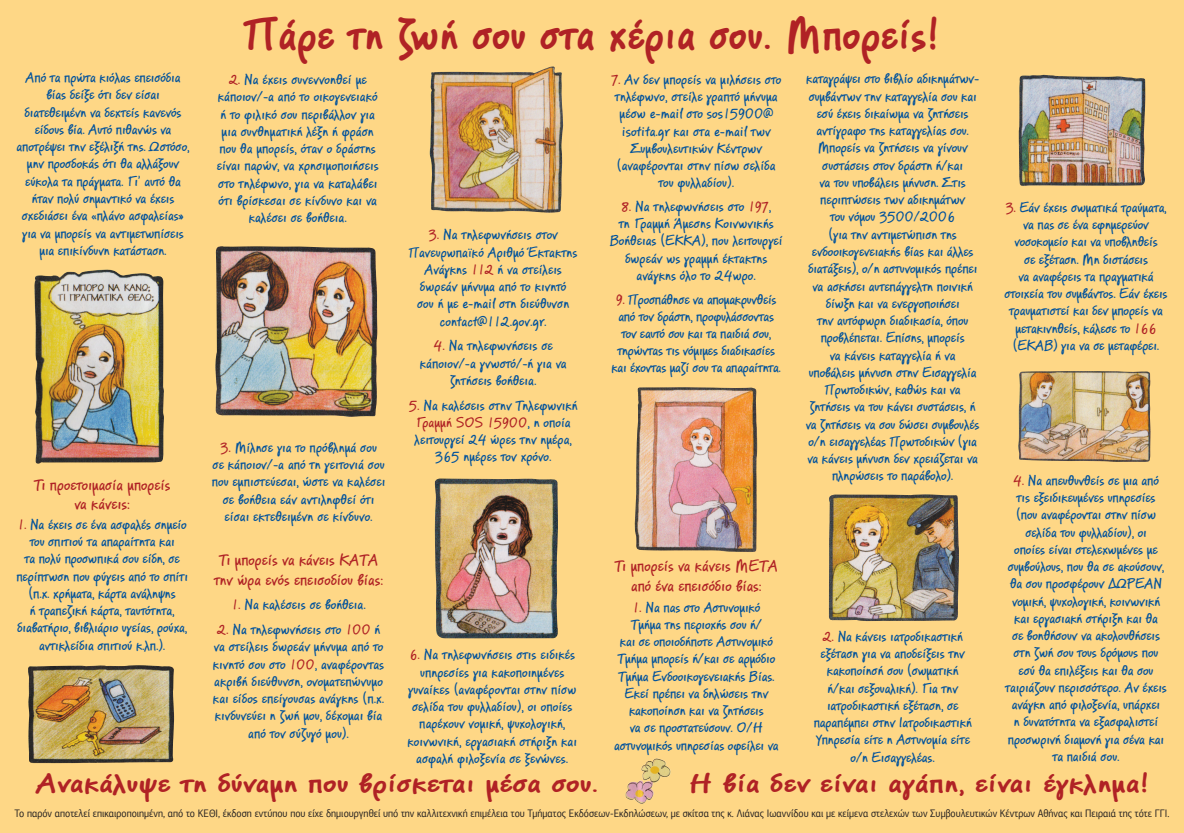
<style>
.page{position:relative;width:1184px;height:833px;background:#fff}
.page>*{position:absolute;margin:0;border:0;box-sizing:border-box;transform-origin:0 0}
.t1{font:700 45px "PF Reminder Pro";color:#b02225}
.t2{font:700 27.5px "PF Reminder Pro";color:#b02225;scale:1.22 1}
.t3{font:500 16.25px/19.5px "PF Reminder Pro";color:#b02225;text-align:center}
.t4{font:500 14.38px/17.2px "PF Reminder Pro";letter-spacing:-.01em;color:#01529c;text-align:center}
.t5{font:10.88px "PF Agora Sans Pro";color:#231f20;scale:.9 1}
.s1{color:#b02225}
</style>
<div class="page">
<div style="left:0;top:0;width:1183px;height:833px;background:#fed786"></div>
<img style="left:34px;top:269px;width:130px;height:195px">
<img style="left:28px;top:665px;width:146px;height:98px">
<img style="left:215px;top:246px;width:162px;height:171px">
<img style="left:434px;top:478px;width:124px;height:160px">
<img style="left:634px;top:387px;width:123px;height:165px">
<img style="left:828px;top:494px;width:131px;height:127px">
<img style="left:1018px;top:75px;width:127px;height:111px">
<img style="left:625px;top:758px;width:46px;height:46px">
<img style="left:1018px;top:371px;width:132px;height:91px">
<img style="left:429px;top:66px;width:134px;height:147px">
<p class="t4" style="left:17px;top:70px;width:174px">Από τα πρώτα κιόλας επεισόδια βίας δείξε ότι δεν είσαι διατεθειμένη να δεχτείς κανενός είδους βία. Αυτό πιθανώς να αποτρέψει την εξέλιξή της. Ωστόσο, μην προσδοκάς ότι θα αλλάξουν εύκολα τα πράγματα. Γι’ αυτό θα ήταν πολύ σημαντικό να έχεις σχεδιάσει ένα «πλάνο ασφαλείας» για να μπορείς να αντιμετωπίσεις μια επικίνδυνη κατάσταση.</p>
<p class="t3" style="left:34px;top:475px;width:138px">Τι προετοιμασία μπορείς να κάνεις:</p>
<p class="t4" style="left:16px;top:516px;width:173px"><span class="s1">1.</span> Να έχεις σε ένα ασφαλές σημείο του σπιτιού τα απαραίτητα και<br>τα πολύ προσωπικά σου είδη, σε περίπτωση που φύγεις από το σπίτι (π.χ. χρήματα, κάρτα ανάληψης<br>ή τραπεζική κάρτα, ταυτότητα, διαβατήριο, βιβλιάριο υγείας, ρούχα, αντικλείδια σπιτιού κ.λπ.).</p>
<p class="t1" style="left:246px;top:6px;width:694px">Πάρε τη ζωή σου στα χέρια σου. Μπορείς!</p>
<p class="t4" style="left:217px;top:72px;width:163px"><span class="s1">2.</span> Να έχεις συνεννοηθεί με κάποιον/-α από το οικογενειακό ή το φιλικό σου περιβάλλον για μια συνθηματική λέξη ή φράση που θα μπορείς, όταν ο δράστης είναι παρών, να χρησιμοποιήσεις στο τηλέφωνο, για να καταλάβει ότι βρίσκεσαι σε κίνδυνο και να καλέσει σε βοήθεια.</p>
<p class="t4" style="left:212px;top:439px;width:175px"><span class="s1">3.</span> Μίλησε για το πρόβλημά σου<br>σε κάποιον/-α από τη γειτονιά σου που εμπιστεύεσαι, ώστε να καλέσει σε βοήθεια εάν αντιληφθεί ότι είσαι εκτεθειμένη σε κίνδυνο.</p>
<p class="t3" style="left:214px;top:551px;width:171px;text-align:left">Τι μπορείς να κάνεις ΚΑΤΑ την ώρα ενός επεισοδίου βίας:</p>
<p class="t4" style="left:231px;top:597px;width:136px"><span class="s1">1.</span> Να καλέσεις σε βοήθεια.</p>
<p class="t4" style="left:213px;top:622px;width:173px"><span class="s1">2.</span> Να τηλεφωνήσεις στο <span class="s1">100</span> ή να στείλεις δωρεάν μήνυμα από το κινητό σου στο <span class="s1">100</span>, αναφέροντας ακριβή διεύθυνση, ονοματεπώνυμο και είδος επείγουσας ανάγκης (π.χ. κινδυνεύει η ζωή μου, δέχομαι βία από τον σύζυγό μου).</p>
<p class="t4" style="left:409px;top:227px;width:170px"><span class="s1">3.</span> Να τηλεφωνήσεις στον<br>Πανευρωπαϊκό Αριθμό Έκτακτης<br>Ανάγκης <span class="s1">112</span> ή να στείλεις δωρεάν μήνυμα από το κινητό<br>σου ή με e-mail στη διεύθυνση contact@112.gov.gr.</p>
<p class="t4" style="left:420px;top:338px;width:148px"><span class="s1">4.</span> Να τηλεφωνήσεις σε κάποιον/-α γνωστό/-ή για να ζητήσεις βοήθεια.</p>
<p class="t4" style="left:409px;top:397px;width:170px"><span class="s1">5.</span> Να καλέσεις στην Τηλεφωνική<br><span class="s1">Γραμμή SOS 15900</span>, η οποία λειτουργεί 24 ώρες την ημέρα,<br>365 ημέρες τον χρόνο.</p>
<p class="t4" style="left:407px;top:647px;width:171px"><span class="s1">6.</span> Να τηλεφωνήσεις στις ειδικές υπηρεσίες για κακοποιημένες γυναίκες (αναφέρονται στην πίσω σελίδα του φυλλαδίου), οι οποίες παρέχουν νομική, ψυχολογική, κοινωνική, εργασιακή στήριξη και ασφαλή φιλοξενία σε ξενώνες.</p>
<p class="t4" style="left:611px;top:72px;width:172px"><span class="s1">7.</span> Αν δεν μπορείς να μιλήσεις στο τηλέφωνο, στείλε γραπτό μήνυμα μέσω e-mail στο sos15900@ isotita.gr και στα e-mail των<br>Συμβουλευτικών Κέντρων (αναφέρονται στην πίσω σελίδα του φυλλαδίου).</p>
<p class="t4" style="left:609px;top:199px;width:174px"><span class="s1">8.</span> Να τηλεφωνήσεις στο <span class="s1">197</span>,<br>τη Γραμμή Άμεσης Κοινωνικής<br>Βοήθειας (ΕΚΚΑ), που λειτουργεί δωρεάν ως γραμμή έκτακτης ανάγκης όλο το 24ωρο.</p>
<p class="t4" style="left:611px;top:291px;width:171px"><span class="s1">9.</span> Προσπάθησε να απομακρυνθείς από τον δράστη, προφυλάσσοντας τον εαυτό σου και τα παιδιά σου, τηρώντας τις νόμιμες διαδικασίες και έχοντας μαζί σου τα απαραίτητα.</p>
<p class="t4" style="left:805px;top:71px;width:175px">καταγράψει στο βιβλίο αδικημάτων&shy;συμβάντων την καταγγελία σου και εσύ έχεις δικαίωμα να ζητήσεις αντίγραφο της καταγγελίας σου.<br>Μπορείς να ζητήσεις να γίνουν συστάσεις στον δράστη ή/και<br>να του υποβάλεις μήνυση. Στις περιπτώσεις των αδικημάτων<br>του νόμου 3500/2006<br>(για την αντιμετώπιση της ενδοοικογενειακής βίας και άλλες διατάξεις), ο/η αστυνομικός πρέπει να ασκήσει αυτεπάγγελτη ποινική δίωξη και να ενεργοποιήσει<br>την αυτόφωρη διαδικασία, όπου προβλέπεται. Επίσης, μπορείς<br>να κάνεις καταγγελία ή να υποβάλεις μήνυση στην Εισαγγελία<br>Πρωτοδικών, καθώς και να ζητήσεις να του κάνει συστάσεις, ή να ζητήσεις να σου δώσει συμβουλές ο/η εισαγγελέας Πρωτοδικών (για να κάνεις μήνυση δεν χρειάζεται να πληρώσεις το παράβολο).</p>
<p class="t3" style="left:614px;top:557px;width:165px">Τι μπορείς να κάνεις ΜΕΤΑ από ένα επεισόδιο βίας:</p>
<p class="t4" style="left:614px;top:599px;width:166px"><span class="s1">1.</span> Να πας στο Αστυνομικό<br>Τμήμα της περιοχής σου ή/<br>και σε οποιοδήποτε Αστυνομικό<br>Τμήμα μπορείς ή/και σε αρμόδιο<br>Τμήμα Ενδοοικογενειακής Βίας.<br>Εκεί πρέπει να δηλώσεις την κακοποίηση και να ζητήσεις<br>να σε προστατεύσουν. Ο/Η αστυνομικός υπηρεσίας οφείλει να</p>
<p class="t4" style="left:813px;top:628px;width:160px"><span class="s1">2.</span> Να κάνεις ιατροδικαστική εξέταση για να αποδείξεις την κακοποίησή σου (σωματική ή/και σεξουαλική). Για την ιατροδικαστική εξέταση, σε παραπέμπει στην Ιατροδικαστική<br>Υπηρεσία είτε η Αστυνομία είτε ο/η Εισαγγελέας.</p>
<p class="t4" style="left:1004px;top:199px;width:164px"><span class="s1">3.</span> Εάν έχεις σωματικά τραύματα, να πας σε ένα εφημερεύον νοσοκομείο και να υποβληθείς<br>σε εξέταση. Μη διστάσεις<br>να αναφέρεις τα πραγματικά στοιχεία του συμβάντος. Εάν έχεις τραυματιστεί και δεν μπορείς να μετακινηθείς, κάλεσε το <span class="s1">166 </span>(ΕΚΑΒ) για να σε μεταφέρει.</p>
<p class="t4" style="left:1005px;top:472px;width:163px"><span class="s1">4.</span> Να απευθυνθείς σε μια από τις εξειδικευμένες υπηρεσίες (που αναφέρονται στην πίσω σελίδα του φυλλαδίου), οι<br>οποίες είναι στελεχωμένες με συμβούλους, που θα σε ακούσουν, θα σου προσφέρουν ΔΩΡΕΑΝ νομική, ψυχολογική, κοινωνική και εργασιακή στήριξη και θα<br>σε βοηθήσουν να ακολουθήσεις στη ζωή σου τους δρόμους που εσύ θα επιλέξεις και θα σου ταιριάζουν περισσότερο. Αν έχεις ανάγκη από φιλοξενία, υπάρχει<br>η δυνατότητα να εξασφαλιστεί προσωρινή διαμονή για σένα και τα παιδιά σου.</p>
<p class="t2" style="left:36px;top:766px;width:462px">Ανακάλυψε τη δύναμη που βρίσκεται μέσα σου.</p>
<p class="t2" style="left:688px;top:766px;width:378px">Η βία δεν είναι αγάπη, είναι έγκλημα!</p>
<p class="t5" style="left:14px;top:806px;width:1284px">Το παρόν αποτελεί επικαιροποιημένη, από το ΚΕΘΙ, έκδοση εντύπου που είχε δημιουργηθεί υπό την καλλιτεχνική επιμέλεια του Τμήματος Εκδόσεων-Εκδηλώσεων, με σκίτσα της κ. Λιάνας Ιωαννίδου και με κείμενα στελεχών των Συμβουλευτικών Κέντρων Αθήνας και Πειραιά της τότε ΓΓΙ.</p>
</div>
